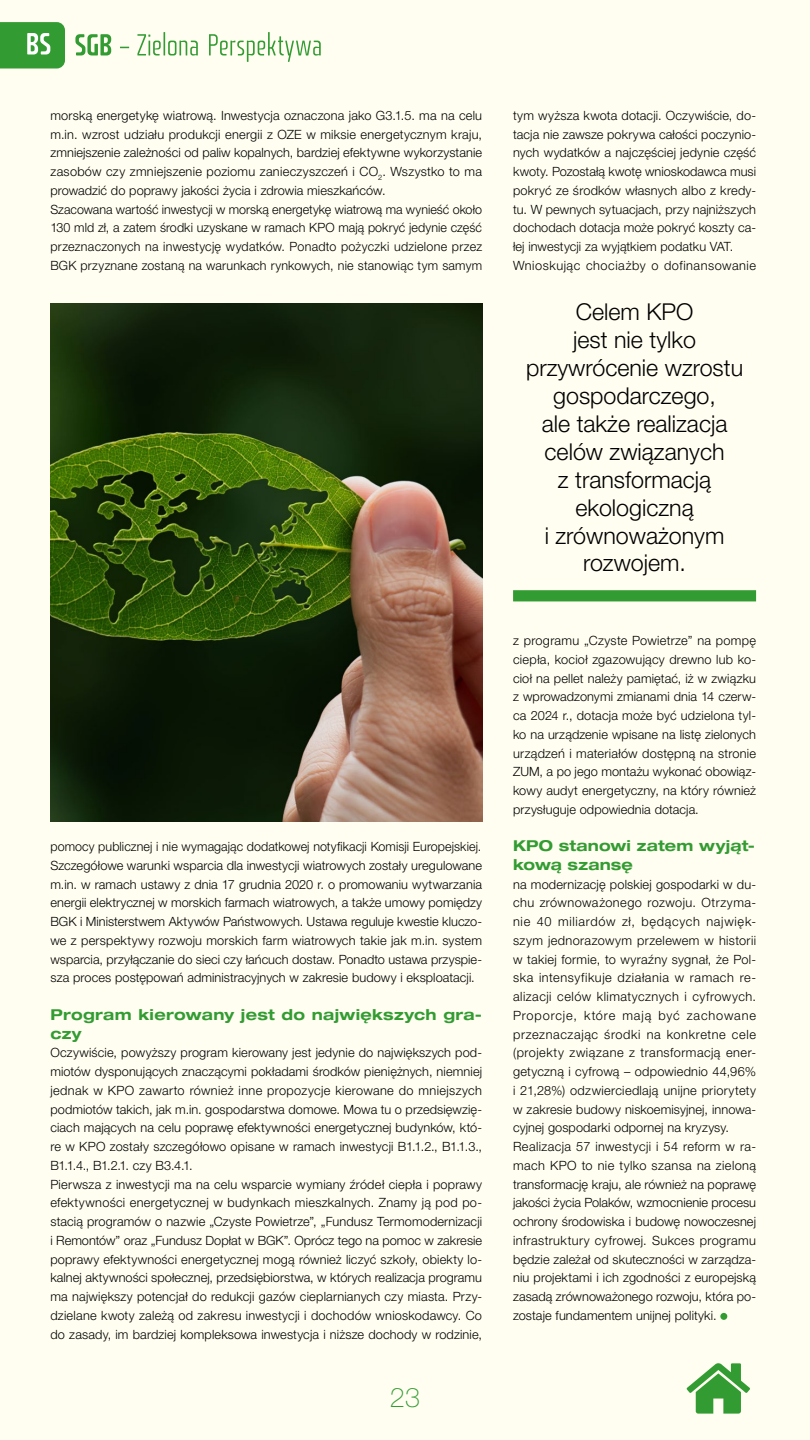
<style>
.page{position:relative;width:810px;height:1440px;background:#fffef1}
.page>*{position:absolute;margin:0;border:0;box-sizing:border-box;transform-origin:0 0}
.t1{font:100 27px "Helvetica Neue LT Pro";color:#329c32}
.t2{font:300 23.25px/27.9px "Helvetica Neue LT Pro";color:#000;text-align:center}
.t3{font:700 expanded 15px/18.8px "Helvetica Neue LT Pro";letter-spacing:.02em;color:#329c32}
.t4{font:300 12.75px/18.8px "Helvetica Neue LT Pro";letter-spacing:.01em;color:#000}
</style>
<div class="page">
<div style="left:720px;top:1313px;width:7px;height:7px;background:#329c32;border-radius:50%"></div>
<div style="left:513px;top:590px;width:243px;height:11px;background:#329c32"></div>
<img style="left:50px;top:304px;width:432px;height:517px">
<svg style="left:75px;top:32px;width:246px;height:30px"></svg>
<svg style="left:0;top:22px;width:65px;height:47px;background:#49a749"></svg>
<svg style="left:687px;top:1363px;width:63px;height:51px"></svg>
<p class="t4" style="left:50px;top:106px;width:433px">morską energetykę wiatrową. Inwestycja oznaczona jako G3.1.5. ma na celu m.in. wzrost udziału produkcji energii z OZE w miksie energetycznym kraju, zmniejszenie zależności od paliw kopalnych, bardziej efektywne wykorzystanie zasobów czy zmniejszenie poziomu zanieczyszczeń i CO<sub>2</sub>. Wszystko to ma prowadzić do poprawy jakości życia i zdrowia mieszkańców.<br>Szacowana wartość inwestycji w morską energetykę wiatrową ma wynieść około 130 mld zł, a zatem środki uzyskane w ramach KPO mają pokryć jedynie część przeznaczonych na inwestycję wydatków. Ponadto pożyczki udzielone przez BGK przyznane zostaną na warunkach rynkowych, nie stanowiąc tym samym</p>
<p class="t4" style="left:50px;top:837px;width:433px;text-align:justify">pomocy publicznej i nie wymagając dodatkowej notyfikacji Komisji Europejskiej.<br>Szczegółowe warunki wsparcia dla inwestycji wiatrowych zostały uregulowane m.in. w ramach ustawy z dnia 17 grudnia 2020 r. o promowaniu wytwarzania energii elektrycznej w morskich farmach wiatrowych, a także umowy pomiędzy BGK i Ministerstwem Aktywów Państwowych. Ustawa reguluje kwestie kluczo&shy;we z perspektywy rozwoju morskich farm wiatrowych takie jak m.in. system wsparcia, przyłączanie do sieci czy łańcuch dostaw. Ponadto ustawa przyspie&shy;sza proces postępowań administracyjnych w zakresie budowy i eksploatacji.</p>
<p class="t3" style="left:50px;top:1005px;width:433px">Program kierowany jest do największych gra&shy;czy</p>
<p class="t4" style="left:50px;top:1043px;width:433px">Oczywiście, powyższy program kierowany jest jedynie do największych pod&shy;miotów dysponujących znaczącymi pokładami środków pieniężnych, niemniej jednak w KPO zawarto również inne propozycje kierowane do mniejszych podmiotów takich, jak m.in. gospodarstwa domowe. Mowa tu o przedsięwzię&shy;ciach mających na celu poprawę efektywności energetycznej budynków, któ&shy;re w KPO zostały szczegółowo opisane w ramach inwestycji B1.1.2., B1.1.3., B1.1.4., B1.2.1. czy B3.4.1.<br>Pierwsza z inwestycji ma na celu wsparcie wymiany źródeł ciepła i poprawy efektywności energetycznej w budynkach mieszkalnych. Znamy ją pod po&shy;stacią programów o nazwie „Czyste Powietrze”, „Fundusz Termomodernizacji i Remontów” oraz „Fundusz Dopłat w BGK”. Oprócz tego na pomoc w zakresie poprawy efektywności energetycznej mogą również liczyć szkoły, obiekty lo&shy;kalnej aktywności społecznej, przedsiębiorstwa, w których realizacja programu ma największy potencjał do redukcji gazów cieplarnianych czy miasta. Przy&shy;dzielane kwoty zależą od zakresu inwestycji i dochodów wnioskodawcy. Co do zasady, im bardziej kompleksowa inwestycja i niższe dochody w rodzinie,</p>
<h1 class="t1" style="left:390px;top:1382px;width:32px">23</h1>
<p class="t4" style="left:513px;top:106px;width:245px">tym wyższa kwota dotacji. Oczywiście, do&shy;tacja nie zawsze pokrywa całości poczynio&shy;nych wydatków a najczęściej jedynie część kwoty. Pozostałą kwotę wnioskodawca musi pokryć ze środków własnych albo z kredy&shy;tu. W pewnych sytuacjach, przy najniższych dochodach dotacja może pokryć koszty ca&shy;łej inwestycji za wyjątkiem podatku VAT.<br>Wnioskując chociażby o dofinansowanie</p>
<h2 class="t2" style="left:526px;top:298px;width:219px">Celem KPO<br>jest nie tylko przywrócenie wzrostu gospodarczego,<br>ale także realizacja celów związanych<br>z transformacją ekologiczną<br>i zrównoważonym rozwojem.</h2>
<p class="t4" style="left:513px;top:631px;width:245px;text-align:justify">z programu „Czyste Powietrze” na pompę ciepła, kocioł zgazowujący drewno lub ko&shy;cioł na pellet należy pamiętać, iż w związku z wprowadzonymi zmianami dnia 14 czerw&shy;ca 2024 r., dotacja może być udzielona tyl&shy;ko na urządzenie wpisane na listę zielonych urządzeń i materiałów dostępną na stronie ZUM, a po jego montażu wykonać obowiąz&shy;kowy audyt energetyczny, na który również przysługuje odpowiednia dotacja.</p>
<p class="t3" style="left:513px;top:836px;width:244px">KPO stanowi zatem wyjąt&shy;kową szansę</p>
<p class="t4" style="left:513px;top:874px;width:245px">na modernizację polskiej gospodarki w du&shy;chu zrównoważonego rozwoju. Otrzyma&shy;nie 40 miliardów zł, będących najwięk&shy;szym jednorazowym przelewem w historii w takiej formie, to wyraźny sygnał, że Pol&shy;ska intensyfikuje działania w ramach re&shy;alizacji celów klimatycznych i cyfrowych.<br>Proporcje, które mają być zachowane przeznaczając środki na konkretne cele (projekty związane z transformacją ener&shy;getyczną i cyfrową – odpowiednio 44,96% i 21,28%) odzwierciedlają unijne priorytety w zakresie budowy niskoemisyjnej, innowa&shy;cyjnej gospodarki odpornej na kryzysy.<br>Realizacja 57 inwestycji i 54 reform w ra&shy;mach KPO to nie tylko szansa na zieloną transformację kraju, ale również na poprawę jakości życia Polaków, wzmocnienie procesu ochrony środowiska i budowę nowoczesnej infrastruktury cyfrowej. Sukces programu będzie zależał od skuteczności w zarządza&shy;niu projektami i ich zgodności z europejską zasadą zrównoważonego rozwoju, która po&shy;zostaje fundamentem unijnej polityki.</p>
</div>
